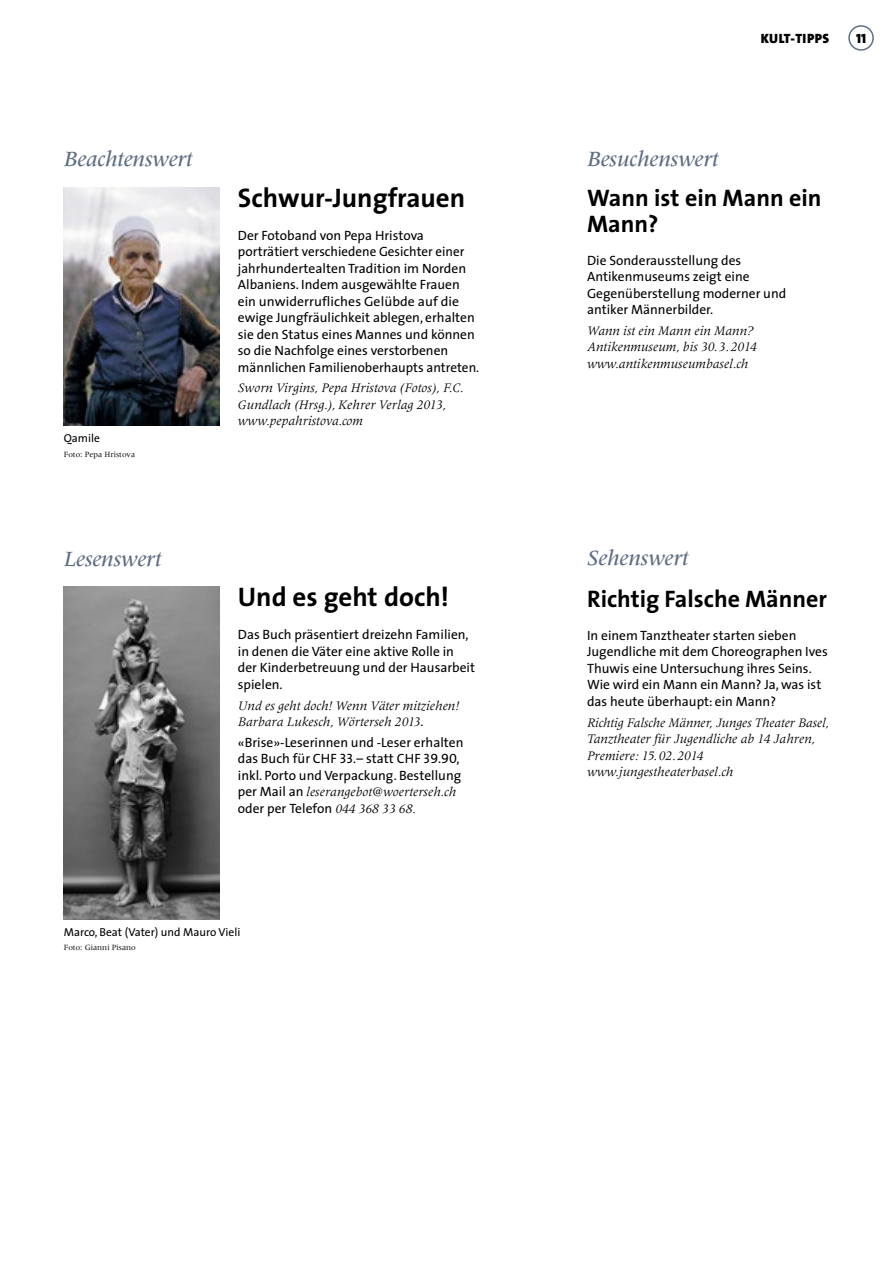
<style>
.page{position:relative;width:893px;height:1263px;background:#fff}
.page>*{position:absolute;margin:0;border:0;box-sizing:border-box;transform-origin:0 0}
._4_Kulttipps_Rubrik{font:700 27px "The Sans";color:#000}
._6_foto_nachweis{font:700 24px/25.5px "The Sans";color:#000}
._3_Lauf_Thesis{font:700 24px "The Sans";color:#000}
._4_Kulttipps_Rubrik-2{font:italic 500 22.5px "Meridien";color:#606f84}
._6_foto_nachweis-2{font:italic 500 22.5px "Meridien";color:#606f84}
._3_Lauf_Thesis-2{font:italic 500 22.5px "Meridien";color:#606f84}
._3_Lauf_Thesis-3{font:13.5px/16.5px "The Sans";color:#000}
._3_Lauf_Thesis-4{font:italic 13.5px/16.5px "Meridien";color:#000}
.t1{font:900 13.5px "The Sans";letter-spacing:.03em;color:#000}
.t2{font:13.5px "The Sans Black Caps";color:#000}
._6_Bildlegende{font:11.55px "The Sans";color:#000}
._6_foto_nachweis-3{font:8.25px "Meridien";color:#000}
.s1{font-family:"The Sans";font-style:normal}
.s2{font-family:"The Sans Caps"}
.s3{font-family:"Meridien";font-style:italic}
</style>
<div class="page">
<div style="left:848px;top:25px;width:26px;height:26px;border:2px solid #606f84;border-radius:50%"></div>
<img style="left:64px;top:187px;width:156px;height:239px">
<img style="left:64px;top:587px;width:156px;height:333px">
<h4 class="_4_Kulttipps_Rubrik-2" style="left:64px;top:147px;width:130px">Beachtenswert</h4>
<p class="_6_Bildlegende" style="left:64px;top:429px;width:38px">Qamile</p>
<p class="_6_foto_nachweis-3" style="left:64px;top:450px;width:73px">Foto: Pepa Hristova</p>
<h4 class="_4_Kulttipps_Rubrik-2" style="left:64px;top:547px;width:99px">Lesenswert</h4>
<h4 class="_4_Kulttipps_Rubrik" style="left:238px;top:175px;width:229px">Schwur-Jungfrauen</h4>
<p class="_3_Lauf_Thesis-3" style="left:238px;top:226px;width:243px">Der Fotoband von Pepa Hristova porträtiert verschiedene Gesichter einer jahrhundertealten Tradition im Norden Albaniens. Indem ausgewählte Frauen ein unwiderrufliches Gelübde auf die ewige Jungfräulichkeit ablegen, erhalten sie den Status eines Mannes und können so die Nachfolge eines verstorbenen männlichen Familienoberhaupts antreten.</p>
<p class="_3_Lauf_Thesis-4" style="left:238px;top:380px;width:227px">Sworn Virgins, Pepa Hristova (Fotos), F.C.<br>Gundlach (Hrsg.), Kehrer Verlag 2013,</p>
<p class="_3_Lauf_Thesis-4" style="left:238px;top:413px;width:127px">www.pepahristova.com</p>
<h4 class="_4_Kulttipps_Rubrik" style="left:238px;top:575px;width:213px">Und es geht doch!</h4>
<p class="_3_Lauf_Thesis-3" style="left:238px;top:626px;width:239px">Das Buch präsentiert dreizehn Familien, in denen die Väter eine aktive Rolle in der Kinderbetreuung und der Hausarbeit spielen.</p>
<p class="_3_Lauf_Thesis-4" style="left:238px;top:697px;width:223px">Und es geht doch! Wenn Väter mitziehen!</p>
<p class="_3_Lauf_Thesis-4" style="left:238px;top:714px;width:187px">Barbara Lukesch, Wörterseh 2013<span class="s1">.</span></p>
<p class="_3_Lauf_Thesis-3" style="left:238px;top:734px;width:227px">«Brise»-Leserinnen und -Leser erhalten das Buch für CHF <span class="s2">33.–</span> statt CHF <span class="s2">39.90, </span>inkl. Porto und Verpackung. Bestellung per Mail an <span class="s3">leserangebot@woerterseh.ch </span>oder per Telefon <span class="s3">044 368 33 68.</span></p>
<p class="_6_Bildlegende" style="left:64px;top:922px;width:178px">Marco, Beat (Vater) und Mauro Vieli</p>
<p class="_6_foto_nachweis-3" style="left:64px;top:943px;width:73px">Foto: Gianni Pisano</p>
<p class="t1" style="left:761px;top:27px;width:70px">KULT-TIPPS</p>
<p class="t2" style="left:856px;top:27px;width:12px">11</p>
<p class="_6_foto_nachweis-2" style="left:587px;top:147px;width:133px">Besuchenswert</p>
<p class="_6_foto_nachweis" style="left:587px;top:185px;width:236px">Wann ist ein Mann ein<br>Mann?</p>
<p class="_3_Lauf_Thesis-3" style="left:587px;top:251px;width:201px">Die Sonderausstellung des<br>Antikenmuseums zeigt eine<br>Gegenüberstellung moderner und antiker Männerbilder.</p>
<p class="_3_Lauf_Thesis-4" style="left:587px;top:322px;width:168px">Wann ist ein Mann ein Mann?</p>
<p class="_3_Lauf_Thesis-4" style="left:587px;top:339px;width:171px">Antikenmuseum, bis 30.3.2014</p>
<p class="_3_Lauf_Thesis-4" style="left:587px;top:355px;width:163px">www.antikenmuseumbasel.ch</p>
<p class="_3_Lauf_Thesis-2" style="left:587px;top:546px;width:103px">Sehenswert</p>
<p class="_3_Lauf_Thesis" style="left:587px;top:579px;width:241px">Richtig Falsche Männer</p>
<p class="_3_Lauf_Thesis-3" style="left:587px;top:627px;width:242px">In einem Tanztheater starten sieben Jugendliche mit dem Choreographen Ives Thuwis eine Untersuchung ihres Seins.<br>Wie wird ein Mann ein Mann? Ja, was ist das heute überhaupt: ein Mann?</p>
<p class="_3_Lauf_Thesis-4" style="left:587px;top:714px;width:244px">Richtig Falsche Männer, Junges Theater Basel,<br>Tanztheater für Jugendliche ab 14 Jahren,</p>
<p class="_3_Lauf_Thesis-4" style="left:587px;top:747px;width:118px">Premiere: 15. 02.2014</p>
<p class="_3_Lauf_Thesis-4" style="left:587px;top:764px;width:148px">www.jungestheaterbasel.ch</p>
</div>
